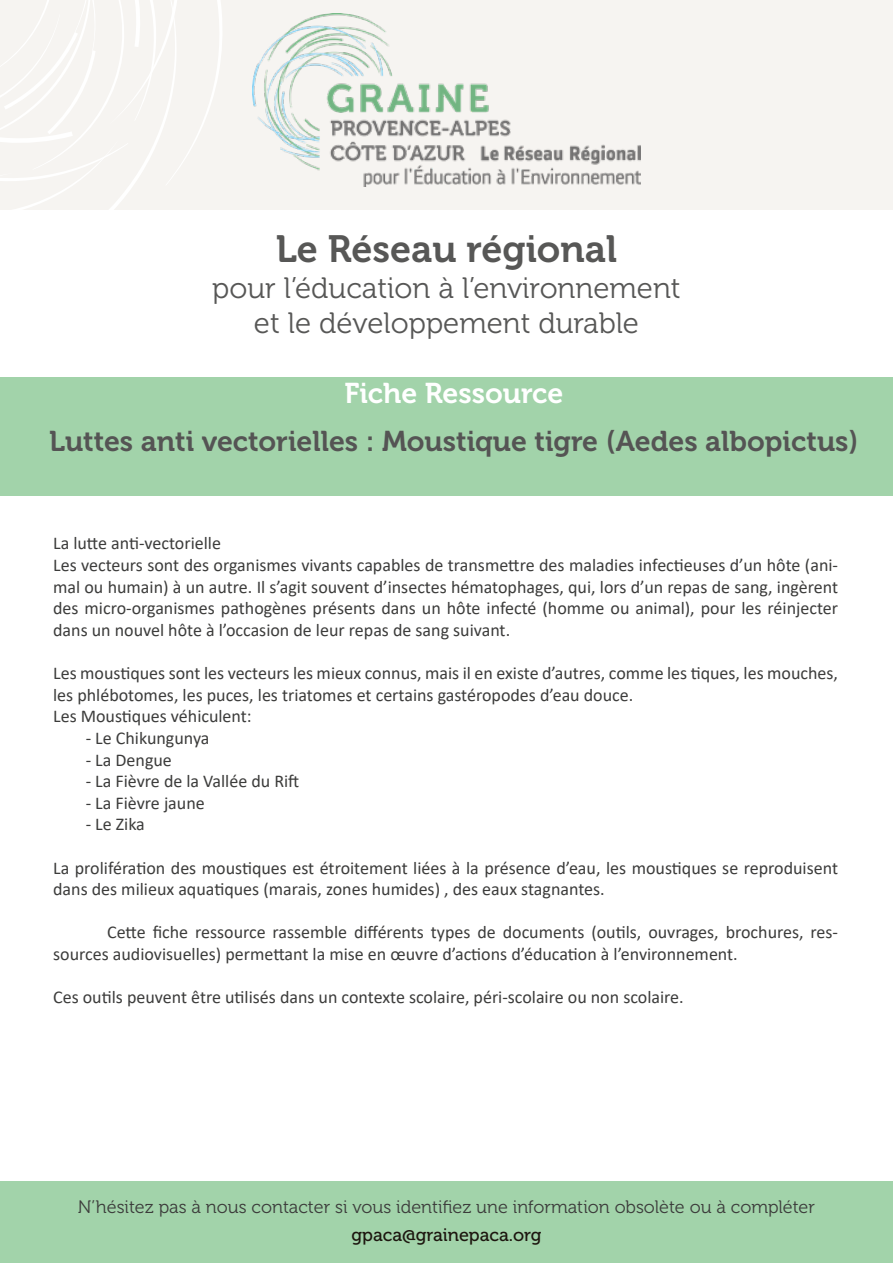
<style>
.page{position:relative;width:893px;height:1263px;background:#fff}
.page>*{position:absolute;margin:0;border:0;box-sizing:border-box;transform-origin:0 0}
.t1{font:37.8px "Museo 700";color:#575756}
.t2{font:29.4px/35.2px "Museo 300";color:#575756;text-align:center}
.t3{font:28.5px "Museo 700";color:#555454}
.t4{font:28.5px "Museo 700";color:#fff}
.t5{font:18px/21.6px "Calibri";color:#3c3c3b}
.t6{font:18px "Museo 300";color:#3c3c3b}
.t7{font:18px "Museo 500";color:#1d160f}
</style>
<div class="page">
<div style="left:0;top:0;width:893px;height:209px;background:#f6f4f1"></div>
<svg style="left:0;top:0;width:227px;height:210px"></svg>
<div style="left:0;top:377px;width:893px;height:118px;background:#a2d3aa"></div>
<div style="left:0;top:1181px;width:893px;height:82px;background:#a2d3aa"></div>
<img style="left:253px;top:13px;width:387px;height:174px">
<h1 class="t1" style="left:276px;top:228px;width:342px">Le Réseau régional</h1>
<h2 class="t2" style="left:212px;top:271px;width:470px">pour l’éducation à l’environnement et le développement durable</h2>
<h3 class="t4" style="left:344px;top:377px;width:221px">Fiche Ressource</h3>
<h3 class="t3" style="left:49px;top:425px;width:811px">Luttes anti vectorielles : Moustique tigre (Aedes albopictus)</h3>
<p class="t5" style="left:53px;top:532px;width:786px">La lutte anti-vectorielle<br>Les vecteurs sont des organismes vivants capables de transmettre des maladies infectieuses d’un hôte (ani&shy;mal ou humain) à un autre. Il s’agit souvent d’insectes hématophages, qui, lors d’un repas de sang, ingèrent des micro-organismes pathogènes présents dans un hôte infecté (homme ou animal), pour les réinjecter dans un nouvel hôte à l’occasion de leur repas de sang suivant.</p>
<p class="t5" style="left:53px;top:662px;width:786px">Les moustiques sont les vecteurs les mieux connus, mais il en existe d’autres, comme les tiques, les mouches, les phlébotomes, les puces, les triatomes et certains gastéropodes d’eau douce.<br>Les Moustiques véhiculent:</p>
<p class="t5" style="left:86px;top:727px;width:125px">- Le Chikungunya</p>
<p class="t5" style="left:86px;top:748px;width:88px">- La Dengue</p>
<p class="t5" style="left:86px;top:770px;width:215px">- La Fièvre de la Vallée du Rift</p>
<p class="t5" style="left:86px;top:791px;width:121px">- La Fièvre jaune</p>
<p class="t5" style="left:86px;top:813px;width:61px">- Le Zika</p>
<p class="t5" style="left:53px;top:856px;width:786px">La prolifération des moustiques est étroitement liées à la présence d’eau, les moustiques se reproduisent dans des milieux aquatiques (marais, zones humides) , des eaux stagnantes.</p>
<p class="t5" style="left:53px;top:921px;width:786px;text-indent:54px">Cette fiche ressource rassemble différents types de documents (outils, ouvrages, brochures, res&shy;sources audiovisuelles) permettant la mise en œuvre d’actions d’éducation à l’environnement.</p>
<p class="t5" style="left:53px;top:986px;width:632px">Ces outils peuvent être utilisés dans un contexte scolaire, péri-scolaire ou non scolaire.</p>
<p class="t6" style="left:78px;top:1197px;width:738px">N’hésitez pas à nous contacter si vous identifiez une information obsolète ou à compléter</p>
<p class="t7" style="left:352px;top:1225px;width:191px">gpaca@grainepaca.org</p>
</div>
